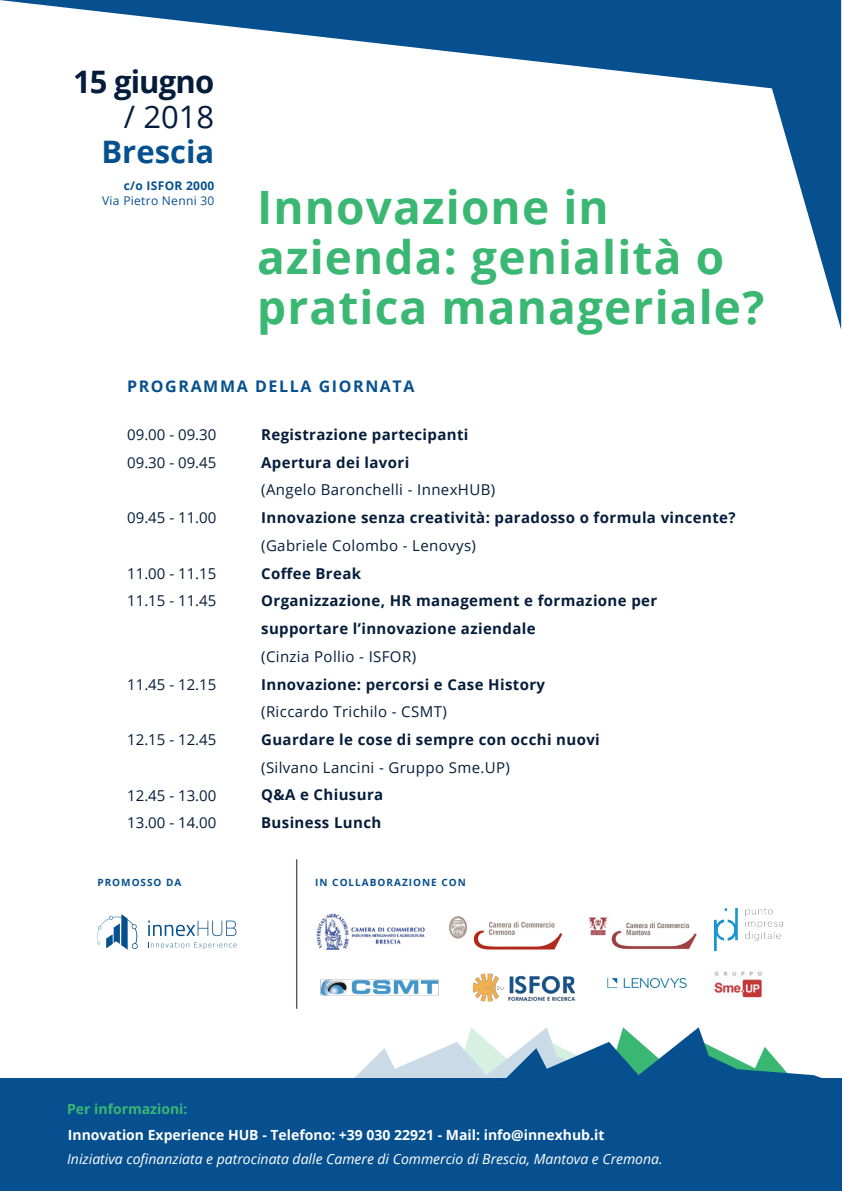
<style>
.page{position:relative;width:842px;height:1191px;background:#fff}
.page>*{position:absolute;margin:0;border:0;box-sizing:border-box;transform-origin:0 0}
.t1{font:700 46px/50px "Open Sans";letter-spacing:.025em;color:#3ab773}
.t2{font:700 31px "Open Sans";letter-spacing:-.025em;color:#051d3b}
.t3{font:700 31px "Open Sans";color:#06508f}
.t4{font:31px "Open Sans";color:#051d3b}
.t5{font:700 16px "Open Sans";letter-spacing:.1em;color:#06508f}
.t6{font:700 15px/27.7px "Open Sans";letter-spacing:.025em;color:#051d3b}
.t7{font:15px "Open Sans";letter-spacing:.025em;color:#051d3b}
.t8{font:15px/27.7px "Open Sans";color:#051d3b}
.t9{font:italic 14px "Open Sans";color:#fff}
.t10{font:700 14px "Open Sans";color:#fff}
.t11{font:700 14px "Open Sans";color:#3ab773}
.t12{font:12px "Open Sans";letter-spacing:.025em;color:#06508f}
.t13{font:700 12px "Open Sans";letter-spacing:.025em;color:#06508f}
.t14{font:700 10px "Open Sans";letter-spacing:.1em;color:#06508f}
</style>
<div class="page">
<svg style="left:0;top:0;width:841px;height:329px"></svg>
<img style="left:449px;top:916px;width:114px;height:34px">
<svg style="left:148px;top:920px;width:88px;height:16px"></svg>
<svg style="left:97px;top:914px;width:41px;height:35px"></svg>
<svg style="left:148px;top:942px;width:88px;height:7px"></svg>
<hr style="left:296px;top:859px;width:1px;height:149px;background:#051d3b">
<img style="left:588px;top:917px;width:109px;height:33px">
<div style="left:0;top:1078px;width:842px;height:113px;background:#06508f"></div>
<svg style="left:354px;top:1027px;width:468px;height:56px"></svg>
<img style="left:319px;top:913px;width:27px;height:11px">
<img style="left:607px;top:977px;width:80px;height:12px">
<img style="left:472px;top:973px;width:103px;height:29px">
<img style="left:296px;top:924px;width:173px;height:127px">
<img style="left:714px;top:908px;width:69px;height:43px">
<img style="left:713px;top:971px;width:50px;height:27px">
<h2 class="t2" style="left:73px;top:60px;width:143px">15 giugno</h2>
<h2 class="t4" style="left:124px;top:96px;width:92px">/ 2018</h2>
<h2 class="t3" style="left:101px;top:130px;width:114px">Brescia</h2>
<p class="t13" style="left:124px;top:178px;width:92px">c/o ISFOR 2000</p>
<p class="t12" style="left:102px;top:193px;width:114px">Via Pietro Nenni 30</p>
<h1 class="t1" style="left:257px;top:181px;width:509px">Innovazione in azienda: genialità o pratica manageriale?</h1>
<p class="t5" style="left:127px;top:375px;width:289px">PROGRAMMA DELLA GIORNATA</p>
<p class="t8" style="left:127px;top:420px;width:91px">09.00 - 09.30<br>09.30 - 09.45</p>
<p class="t7" style="left:127px;top:507px;width:91px">09.45 - 11.00</p>
<p class="t8" style="left:127px;top:559px;width:91px">11.00 - 11.15<br>11.15 - 11.45</p>
<p class="t7" style="left:127px;top:674px;width:91px">11.45 - 12.15</p>
<p class="t7" style="left:127px;top:729px;width:91px">12.15 - 12.45</p>
<p class="t8" style="left:127px;top:781px;width:91px">12.45 - 13.00<br>13.00 - 14.00</p>
<p class="t6" style="left:261px;top:420px;width:209px">Registrazione partecipanti<br>Apertura dei lavori</p>
<p class="t7" style="left:261px;top:480px;width:236px">(Angelo Baronchelli - InnexHUB)</p>
<p class="t6" style="left:261px;top:503px;width:476px">Innovazione senza creatività: paradosso o formula vincente?</p>
<p class="t7" style="left:261px;top:535px;width:216px">(Gabriele Colombo - Lenovys)</p>
<p class="t6" style="left:261px;top:559px;width:398px">Coffee Break<br>Organizzazione, HR management e formazione per supportare l’innovazione aziendale</p>
<p class="t7" style="left:261px;top:646px;width:156px">(Cinzia Pollio - ISFOR)</p>
<p class="t6" style="left:261px;top:670px;width:285px">Innovazione: percorsi e Case History</p>
<p class="t7" style="left:261px;top:701px;width:187px">(Riccardo Trichilo - CSMT)</p>
<p class="t6" style="left:261px;top:725px;width:340px">Guardare le cose di sempre con occhi nuovi</p>
<p class="t7" style="left:261px;top:757px;width:250px">(Silvano Lancini - Gruppo Sme.UP)</p>
<p class="t6" style="left:261px;top:781px;width:124px">Q&amp;A e Chiusura<br>Business Lunch</p>
<p class="t14" style="left:97px;top:875px;width:86px">PROMOSSO DA</p>
<p class="t14" style="left:315px;top:875px;width:152px">IN COLLABORAZIONE CON</p>
<p class="t11" style="left:67px;top:1099px;width:122px">Per informazioni:</p>
<p class="t9" style="left:67px;top:1148px;width:597px">Iniziativa cofinanziata e patrocinata dalle Camere di Commercio di Brescia, Mantova e Cremona.</p>
<p class="t10" style="left:68px;top:1125px;width:538px">Innovation Experience HUB - Telefono: +39 030 22921 - Mail: info@innexhub.it</p>
</div>
